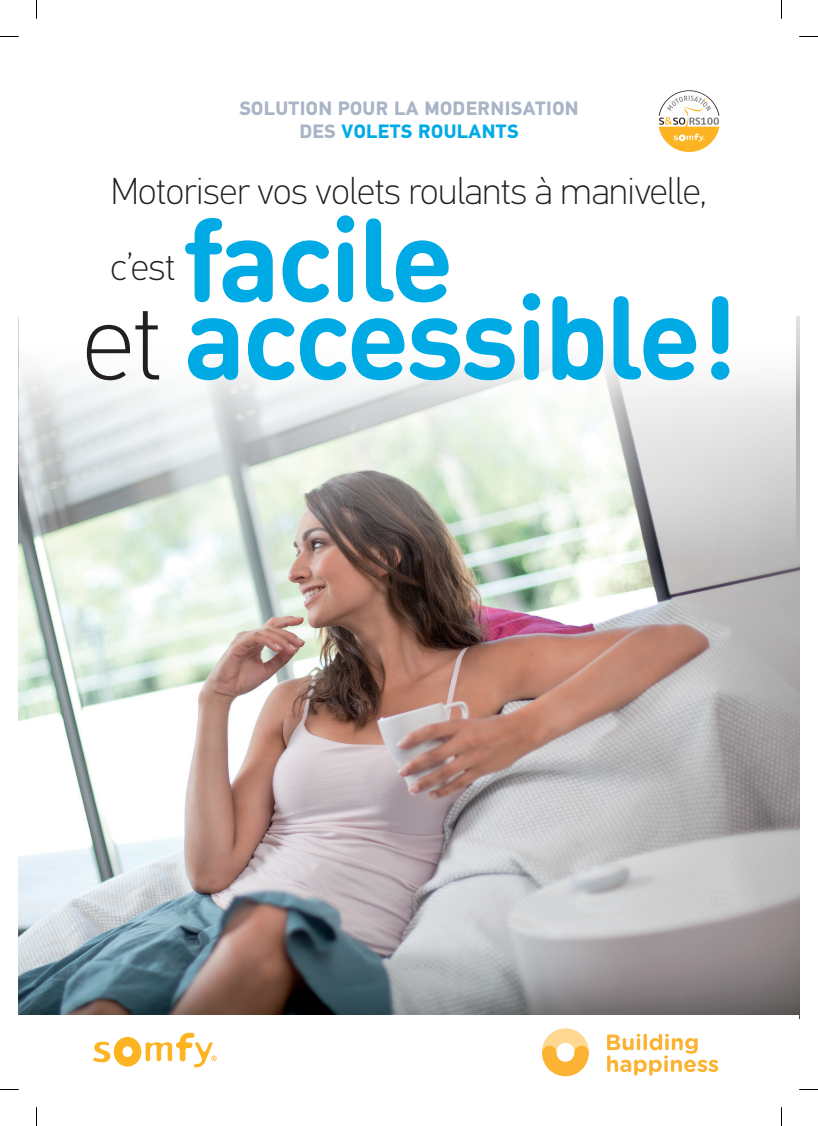
<style>
.page{position:relative;width:818px;height:1126px;background:#fff}
.page>*{position:absolute;margin:0;border:0;box-sizing:border-box;transform-origin:0 0}
.t1{font:700 116.25px "DIN Round Pro";letter-spacing:-.03em;color:#00abe5}
.t2{font:100 38.12px "PF Din Text Pro";color:#231f20}
.t3{font:100 37.5px "PF Din Text Pro";letter-spacing:-.01em;color:#231f20}
.t4{font:700 19.38px "PF Din Text Pro";letter-spacing:.02em;color:#a9b4c6}
.t5{font:700 19.38px "PF Din Text Pro";letter-spacing:.02em;color:#00abe5}
.s1{color:#a9b4c6}
.s2{font-family:"PF Din Text Pro";font-weight:100;font-size:109px;color:#231f20}
</style>
<div class="page">
<img style="left:19px;top:316px;width:779px;height:698px">
<svg style="left:19px;top:126px;width:776px;height:446px"></svg>
<svg style="left:93px;top:1032px;width:123px;height:35px"></svg>
<svg style="left:542px;top:1028px;width:46px;height:48px"></svg>
<svg style="left:607px;top:1033px;width:110px;height:42px"></svg>
<svg style="left:658px;top:90px;width:61px;height:62px"></svg>
<svg style="left:0;top:36px;width:19px;height:1px"></svg>
<svg style="left:799px;top:36px;width:18px;height:1px"></svg>
<svg style="left:0;top:1089px;width:19px;height:1px"></svg>
<svg style="left:799px;top:1089px;width:18px;height:1px"></svg>
<svg style="left:36px;top:0;width:1px;height:19px"></svg>
<svg style="left:36px;top:1107px;width:1px;height:18px"></svg>
<p class="t4" style="left:239px;top:96px;width:340px">SOLUTION POUR LA MODERNISATION</p>
<p class="t5" style="left:299px;top:120px;width:221px"><span class="s1">DES</span> VOLETS ROULANTS</p>
<p class="t3" style="left:111px;top:170px;width:597px">Motoriser vos volets roulants à manivelle,</p>
<p class="t1" style="left:183px;top:179px;width:272px">facile</p>
<p class="t2" style="left:111px;top:245px;width:66px">c’est</p>
<p class="t1" style="left:82px;top:256px;width:657px"><span class="s2">et</span> accessible!</p>
</div>
